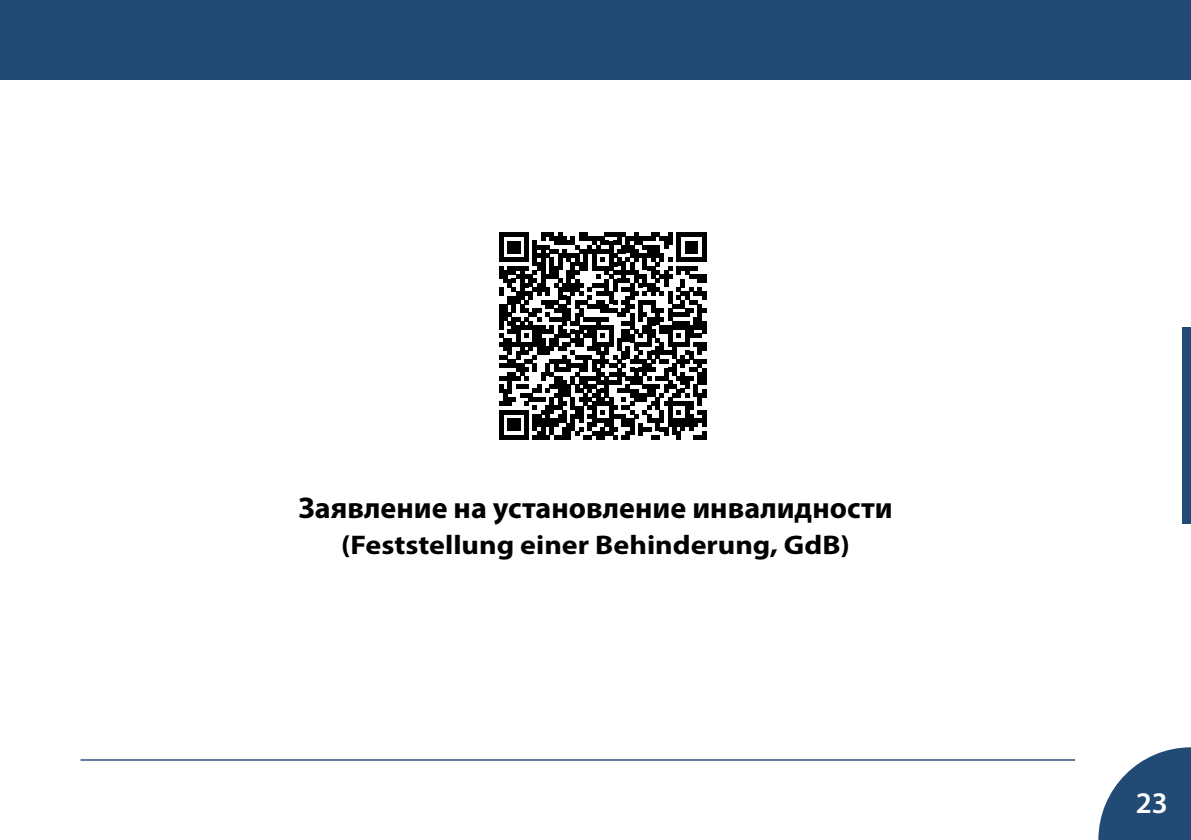
<style>
.page{position:relative;width:1191px;height:840px;background:#fff}
.page>*{position:absolute;margin:0;border:0;box-sizing:border-box;transform-origin:0 0}
.QR-Code_Beschriftung{font:700 30px "Myriad Pro";color:#000}
.t1{font:600 30px "Myriad Pro";color:#fff}
.QR-Code_Beschriftung-2{font:700 27px "Myriad Pro";color:#000;scale:1.11 1}
</style>
<div class="page">
<div style="left:0;top:0;width:1191px;height:79px;background:#214b75"></div>
<hr style="left:81px;top:758px;width:994px;height:2px;background:#214b75">
<svg style="left:1098px;top:747px;width:93px;height:92px"></svg>
<div style="left:1182px;top:327px;width:9px;height:196px;background:#214b75"></div>
<svg style="left:499px;top:232px;width:207px;height:207px"></svg>
<p class="QR-Code_Beschriftung" style="left:298px;top:488px;width:595px">Заявление на установление инвалидности</p>
<p class="QR-Code_Beschriftung-2" style="left:341px;top:527px;width:460px">(Feststellung einer Behinderung, GdB)</p>
<p class="t1" style="left:1135px;top:783px;width:34px">23</p>
</div>
